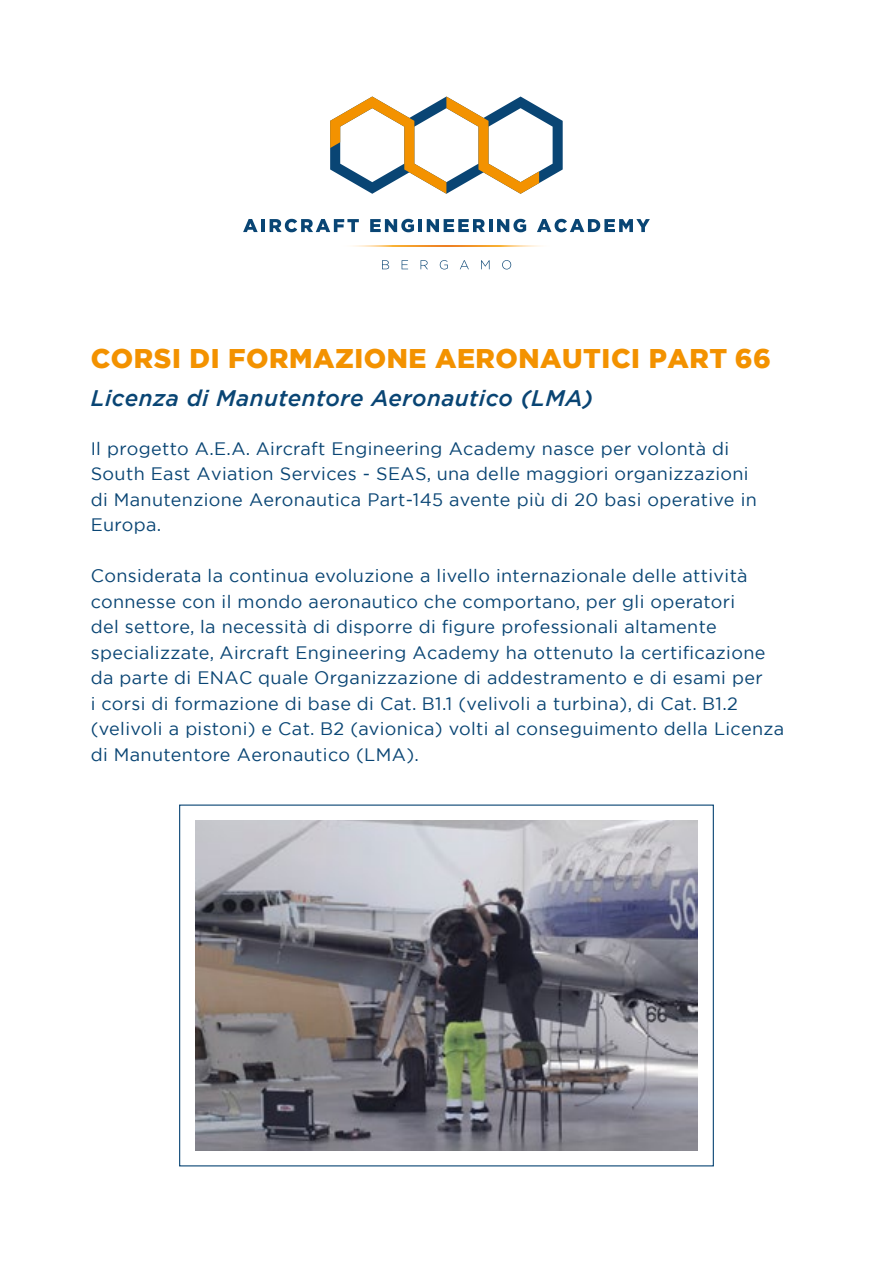
<style>
.page{position:relative;width:893px;height:1263px;background:#fff}
.page>*{position:absolute;margin:0;border:0;box-sizing:border-box;transform-origin:0 0}
.t1{font:900 27px "Gotham";letter-spacing:.02em;color:#f39200}
.t2{font:italic 500 22.5px "Gotham";letter-spacing:.02em;color:#094574}
.t3{font:18px/25.5px "Gotham";letter-spacing:.02em;color:#094574}
</style>
<div class="page">
<svg style="left:330px;top:97px;width:233px;height:97px"></svg>
<svg style="left:243px;top:219px;width:15px;height:13px"></svg>
<hr style="left:261px;top:219px;width:4px;height:13px;background:#094574">
<svg style="left:270px;top:219px;width:89px;height:13px"></svg>
<svg style="left:370px;top:219px;width:44px;height:13px"></svg>
<hr style="left:418px;top:219px;width:4px;height:13px;background:#094574">
<svg style="left:427px;top:219px;width:99px;height:13px"></svg>
<svg style="left:537px;top:219px;width:113px;height:13px"></svg>
<svg style="left:382px;top:260px;width:7px;height:9px"></svg>
<svg style="left:402px;top:260px;width:6px;height:9px"></svg>
<svg style="left:421px;top:260px;width:7px;height:9px"></svg>
<svg style="left:440px;top:260px;width:8px;height:9px"></svg>
<svg style="left:460px;top:260px;width:9px;height:9px"></svg>
<svg style="left:481px;top:260px;width:9px;height:9px"></svg>
<svg style="left:502px;top:260px;width:9px;height:9px"></svg>
<img style="left:353px;top:246px;width:188px;height:1px">
<img style="left:195px;top:820px;width:503px;height:330px">
<h1 class="t1" style="left:91px;top:340px;width:682px">CORSI DI FORMAZIONE AERONAUTICI PART 66</h1>
<p class="t2" style="left:91px;top:385px;width:504px">Licenza di Manutentore Aeronautico (LMA)</p>
<p class="t3" style="left:91px;top:435px;width:668px">Il progetto A.E.A. Aircraft Engineering Academy nasce per volontà di South East Aviation Services - SEAS, una delle maggiori organizzazioni di Manutenzione Aeronautica Part-145 avente più di 20 basi operative in Europa.</p>
<p class="t3" style="left:91px;top:563px;width:695px">Considerata la continua evoluzione a livello internazionale delle attività connesse con il mondo aeronautico che comportano, per gli operatori<br>del settore, la necessità di disporre di figure professionali altamente specializzate, Aircraft Engineering Academy ha ottenuto la certificazione da parte di ENAC quale Organizzazione di addestramento e di esami per<br>i corsi di formazione di base di Cat. B1.1 (velivoli a turbina), di Cat. B1.2 (velivoli a pistoni) e Cat. B2 (avionica) volti al conseguimento della Licenza di Manutentore Aeronautico (LMA).</p>
</div>
